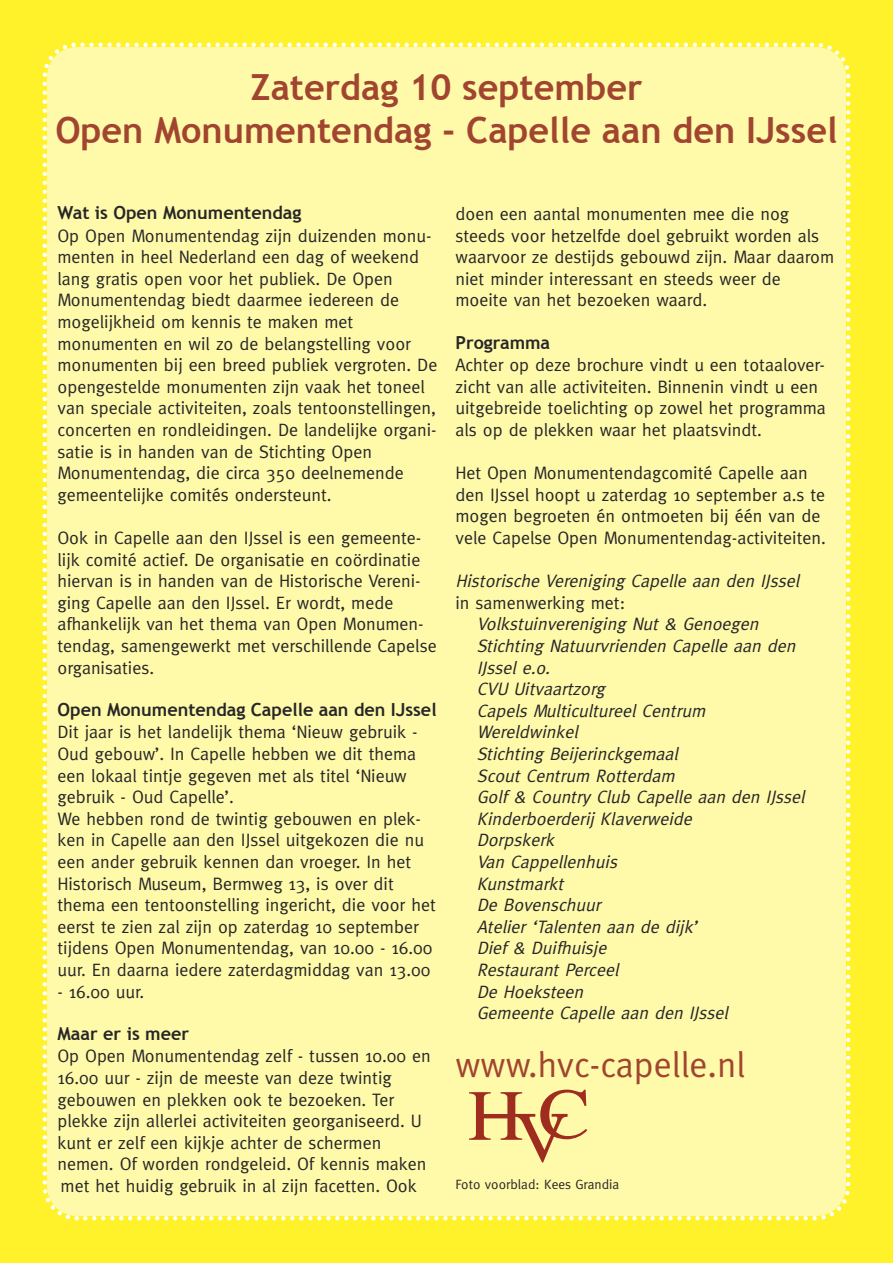
<style>
.page{position:relative;width:893px;height:1263px;background:#fff12a}
.page>*{position:absolute;margin:0;border:0;box-sizing:border-box;transform-origin:0 0}
.t1{font:700 36px/43.2px "Trebuchet MS";color:#a14530;text-align:center}
.t2{font:36px "Meta";color:#a14530}
.t3{font:18px/21.6px "Meta";color:#272627}
.t4{font:italic 18px/21.6px "Meta";color:#272627}
.t5{font:700 18px "Trebuchet MS";color:#272627}
.t6{font:13.5px "Meta";color:#272627}
</style>
<div class="page">
<div style="left:42px;top:42px;width:809px;height:1179px;background:#fffaaa"></div>
<svg style="left:75px;top:1216px;width:4px;height:4px"></svg>
<svg style="left:469px;top:1089px;width:118px;height:73px;background:#e6c586"></svg>
<h1 class="t1" style="left:55px;top:65px;width:784px">Zaterdag 10 september<br>Open Monumentendag - Capelle aan den IJssel</h1>
<p class="t5" style="left:58px;top:202px;width:245px">Wat is Open Monumentendag</p>
<p class="t3" style="left:58px;top:225px;width:381px">Op Open Monumentendag zijn duizenden monu&shy;menten in heel Nederland een dag of weekend lang gratis open voor het publiek. De Open Monumentendag biedt daarmee iedereen de mogelijkheid om kennis te maken met monumenten en wil zo de belangstelling voor monumenten bij een breed publiek vergroten. De opengestelde monumenten zijn vaak het toneel van speciale activiteiten, zoals tentoonstellingen, concerten en rondleidingen. De landelijke organi&shy;satie is in handen van de Stichting Open Monumentendag, die circa 350 deelnemende gemeentelijke comités ondersteunt.</p>
<p class="t3" style="left:58px;top:527px;width:381px">Ook in Capelle aan den IJssel is een gemeente&shy;lijk comité actief. De organisatie en coördinatie hiervan is in handen van de Historische Vereni&shy;ging Capelle aan den IJssel. Er wordt, mede afhankelijk van het thema van Open Monumen&shy;tendag, samengewerkt met verschillende Capelse organisaties.</p>
<p class="t5" style="left:58px;top:699px;width:381px">Open Monumentendag Capelle aan den IJssel</p>
<p class="t3" style="left:58px;top:721px;width:380px">Dit jaar is het landelijk thema ‘Nieuw gebruik - Oud gebouw’. In Capelle hebben we dit thema een lokaal tintje gegeven met als titel ‘Nieuw gebruik - Oud Capelle’.<br>We hebben rond de twintig gebouwen en plek&shy;ken in Capelle aan den IJssel uitgekozen die nu een ander gebruik kennen dan vroeger. In het Historisch Museum, Bermweg 13, is over dit thema een tentoonstelling ingericht, die voor het eerst te zien zal zijn op zaterdag 10 september tijdens Open Monumentendag, van 10.00 - 16.00 uur. En daarna iedere zaterdagmiddag van 13.00</p>
<p class="t3" style="left:58px;top:981px;width:88px">- 16.00 uur.</p>
<p class="t5" style="left:58px;top:1023px;width:133px">Maar er is meer</p>
<p class="t3" style="left:58px;top:1045px;width:375px">Op Open Monumentendag zelf - tussen 10.00 en 16.00 uur - zijn de meeste van deze twintig gebouwen en plekken ook te bezoeken. Ter plekke zijn allerlei activiteiten georganiseerd. U kunt er zelf een kijkje achter de schermen nemen. Of worden rondgeleid. Of kennis maken met het huidig gebruik in al zijn facetten. Ook</p>
<p class="t3" style="left:455px;top:203px;width:380px">doen een aantal monumenten mee die nog steeds voor hetzelfde doel gebruikt worden als waarvoor ze destijds gebouwd zijn. Maar daarom niet minder interessant en steeds weer de moeite van het bezoeken waard.</p>
<p class="t5" style="left:455px;top:332px;width:96px">Programma</p>
<p class="t3" style="left:455px;top:354px;width:372px">Achter op deze brochure vindt u een totaalover&shy;zicht van alle activiteiten. Binnenin vindt u een uitgebreide toelichting op zowel het programma als op de plekken waar het plaatsvindt.</p>
<p class="t3" style="left:455px;top:462px;width:372px">Het Open Monumentendagcomité Capelle aan den IJssel hoopt u zaterdag 10 september a.s te mogen begroeten én ontmoeten bij één van de vele Capelse Open Monumentendag-activiteiten.</p>
<p class="t4" style="left:455px;top:570px;width:348px">Historische Vereniging Capelle aan den IJssel</p>
<p class="t3" style="left:455px;top:592px;width:171px">in samenwerking met:</p>
<p class="t4" style="left:477px;top:613px;width:332px">Volkstuinvereniging Nut &amp; Genoegen<br>Stichting Natuurvrienden Capelle aan den<br>IJssel e.o.<br>CVU Uitvaartzorg<br>Capels Multicultureel Centrum<br>Wereldwinkel<br>Stichting Beijerinckgemaal<br>Scout Centrum Rotterdam<br>Golf &amp; Country Club Capelle aan den IJssel<br>Kinderboerderij Klaverweide<br>Dorpskerk<br>Van Cappellenhuis<br>Kunstmarkt<br>De Bovenschuur<br>Atelier ‘Talenten aan de dijk’<br>Dief &amp; Duifhuisje<br>Restaurant Perceel<br>De Hoeksteen<br>Gemeente Capelle aan den IJssel</p>
<h1 class="t2" style="left:455px;top:1043px;width:291px">www.hvc-capelle.nl</h1>
<p class="t6" style="left:455px;top:1176px;width:165px">Foto voorblad: Kees Grandia</p>
</div>
